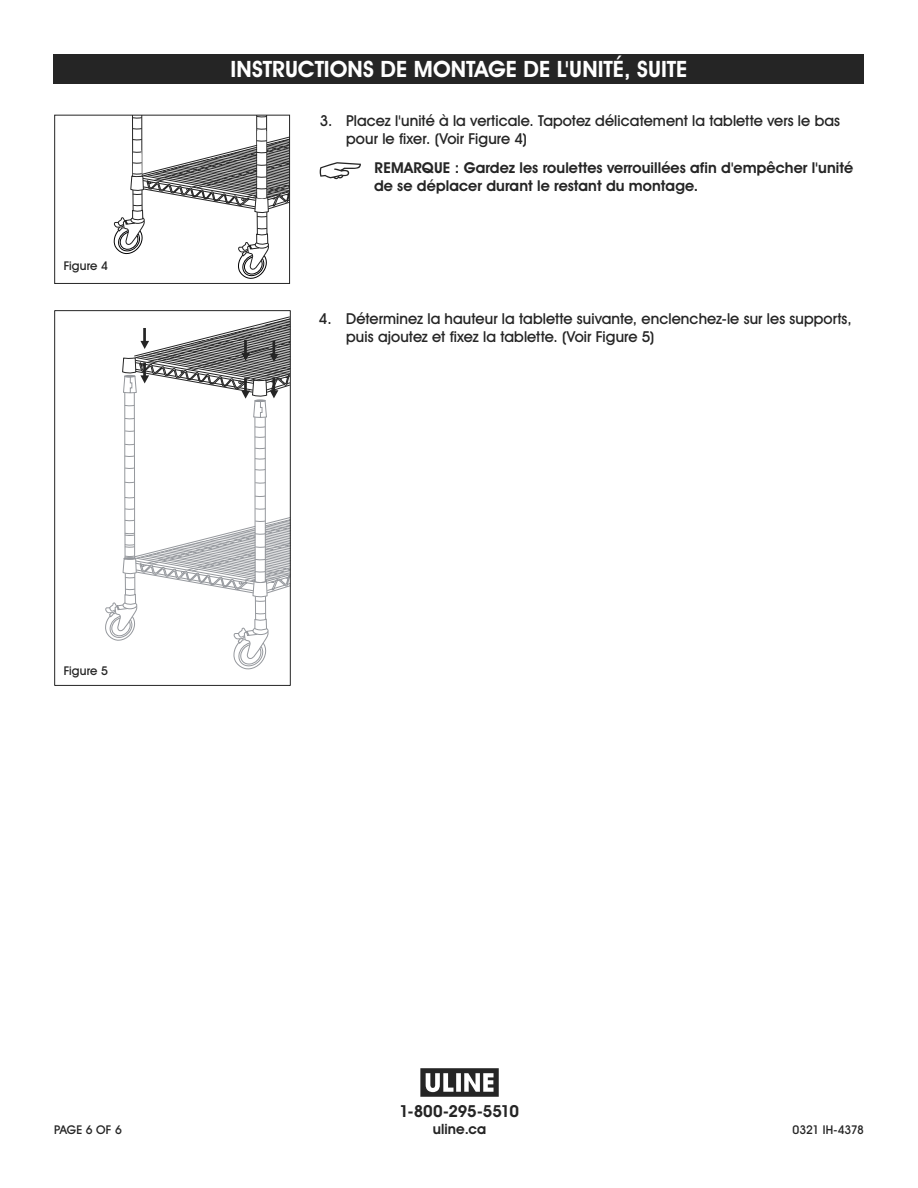
<style>
.page{position:relative;width:918px;height:1188px;background:#fff}
.page>*{position:absolute;margin:0;border:0;box-sizing:border-box;transform-origin:0 0}
.t1{font:700 22.5px "Uline Two Knine";color:#fff}
.t2{font:700 16.5px "Uline Two Knine";letter-spacing:-.015em;color:#252525}
.t3{font:15px/18px "Uline Two Knine";letter-spacing:.005em;color:#252525}
.t4{font:700 15px/18px "Uline Two Knine";letter-spacing:.005em;color:#252525}
.t5{font:700 14.25px "Uline Two Knine";letter-spacing:.01em;color:#252525}
.t6{font:12px "Uline Two Knine";color:#252525}
</style>
<div class="page">
<div style="left:54px;top:54px;width:810px;height:30px;background:#252525"></div>
<svg style="left:320px;top:162px;width:41px;height:17px"></svg>
<svg style="left:113px;top:117px;width:175px;height:162px"></svg>
<div style="left:54px;top:115px;width:236px;height:169px;border:1px solid #252525"></div>
<svg style="left:105px;top:316px;width:184px;height:354px"></svg>
<div style="left:64px;top:665px;width:52px;height:11px;background:#fff"></div>
<div style="left:54px;top:310px;width:237px;height:376px;border:1px solid #252525"></div>
<svg style="left:420px;top:1068px;width:79px;height:29px"></svg>
<p class="t6" style="left:64px;top:259px;width:46px">Figure 4</p>
<h1 class="t1" style="left:231px;top:56px;width:458px">INSTRUCTIONS DE MONTAGE DE L'UNITÉ, SUITE</h1>
<p class="t3" style="left:346px;top:112px;width:495px;text-indent:-26px">3. Placez l'unité à la verticale. Tapotez délicatement la tablette vers le bas pour le fixer. (Voir Figure 4)</p>
<p class="t4" style="left:374px;top:158px;width:481px">REMARQUE : Gardez les roulettes verrouillées afin d'empêcher l'unité de se déplacer durant le restant du montage.</p>
<p class="t3" style="left:346px;top:309px;width:507px;text-indent:-27px">4. Déterminez la hauteur la tablette suivante, enclenchez-le sur les supports, puis ajoutez et fixez la tablette. (Voir Figure 5)</p>
<p class="t6" style="left:64px;top:663px;width:46px">Figure 5</p>
<p class="t2" style="left:399px;top:1101px;width:121px">1-800-295-5510</p>
<p class="t5" style="left:433px;top:1120px;width:55px">uline.ca</p>
<p class="t6" style="left:54px;top:1122px;width:69px">PAGE 6 OF 6</p>
<p class="t6" style="left:793px;top:1122px;width:73px">0321 IH-4378</p>
</div>
